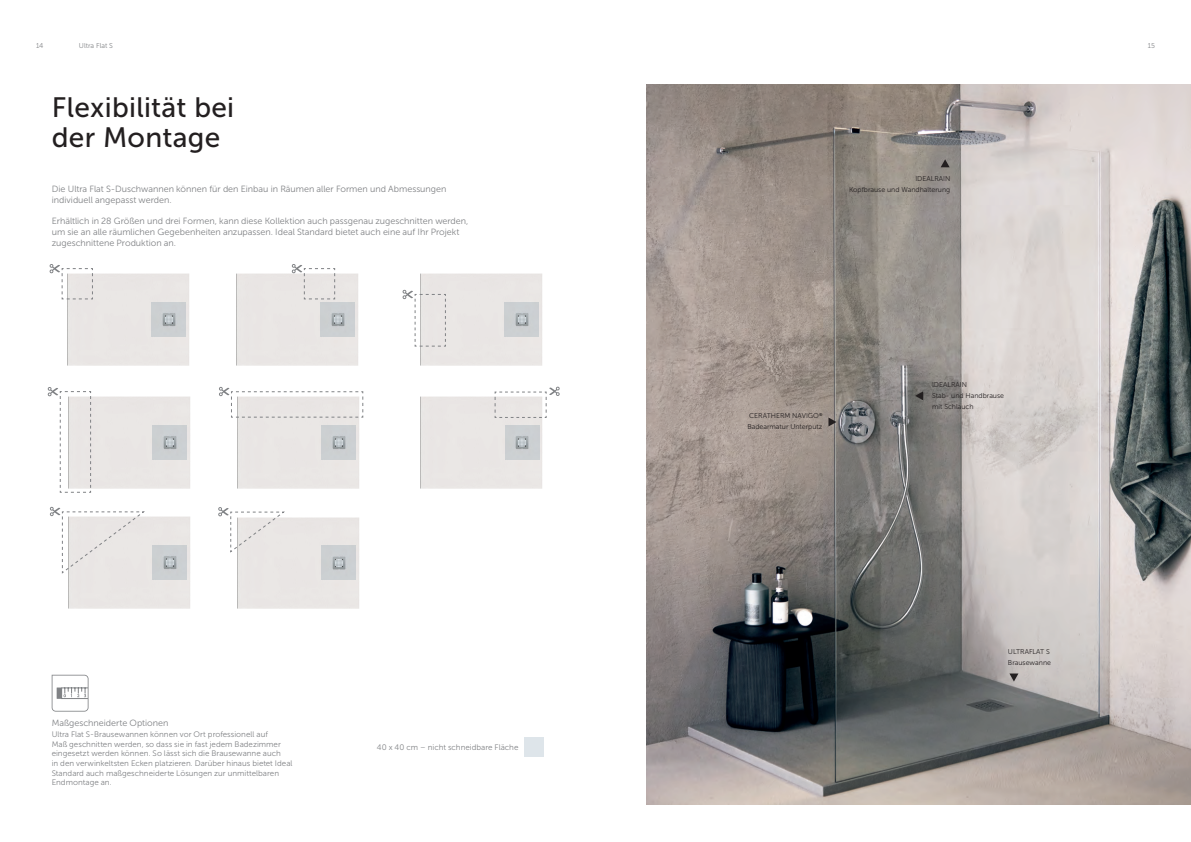
<style>
.page{position:relative;width:1191px;height:842px;background:#fff}
.page>*{position:absolute;margin:0;border:0;box-sizing:border-box;transform-origin:0 0}
.t1{font:28px/30px "Museo Sans 500";letter-spacing:.01em;color:#231f20}
.t2{font:9px/10.8px "Museo Sans 300";color:#808285}
.t3{font:8px/9.6px "Museo Sans 300";color:#808285}
.t4{font:7px/11px "Museo Sans 300";color:#231f20}
.t5{font:7px "Museo Sans 300";color:#808285}
</style>
<div class="page">
<img style="left:647px;top:84px;width:544px;height:720px">
<div style="left:67px;top:273px;width:122px;height:93px;background:#e9e6e4"></div>
<div style="left:237px;top:418px;width:122px;height:71px;background:#e9e6e5"></div>
<div style="left:68px;top:516px;width:122px;height:93px;background:#e9e6e4"></div>
<div style="left:420px;top:396px;width:122px;height:93px;background:#e9e6e4"></div>
<div style="left:237px;top:517px;width:122px;height:92px;background:#e9e6e4"></div>
<svg style="left:152px;top:302px;width:34px;height:35px"></svg>
<div style="left:524px;top:737px;width:19px;height:19px;background:#dee5ea"></div>
<svg style="left:504px;top:302px;width:35px;height:35px"></svg>
<svg style="left:321px;top:425px;width:35px;height:35px"></svg>
<svg style="left:152px;top:545px;width:34px;height:35px"></svg>
<svg style="left:152px;top:425px;width:35px;height:35px"></svg>
<svg style="left:504px;top:425px;width:35px;height:35px"></svg>
<svg style="left:321px;top:545px;width:35px;height:35px"></svg>
<svg style="left:50px;top:264px;width:43px;height:36px"></svg>
<svg style="left:402px;top:290px;width:44px;height:57px"></svg>
<svg style="left:219px;top:387px;width:144px;height:31px"></svg>
<svg style="left:50px;top:507px;width:95px;height:67px"></svg>
<svg style="left:218px;top:507px;width:67px;height:45px"></svg>
<div style="left:236px;top:273px;width:122px;height:93px;background:#e9e6e4"></div>
<svg style="left:320px;top:302px;width:35px;height:35px"></svg>
<svg style="left:292px;top:264px;width:43px;height:36px"></svg>
<svg style="left:48px;top:387px;width:43px;height:106px"></svg>
<svg style="left:494px;top:387px;width:66px;height:31px"></svg>
<svg style="left:915px;top:391px;width:8px;height:9px"></svg>
<svg style="left:828px;top:417px;width:8px;height:9px"></svg>
<svg style="left:1009px;top:673px;width:9px;height:8px"></svg>
<svg style="left:940px;top:159px;width:9px;height:8px"></svg>
<svg style="left:52px;top:675px;width:36px;height:37px"></svg>
<p class="t5" style="left:36px;top:42px;width:9px">14</p>
<p class="t5" style="left:79px;top:42px;width:36px">Ultra Flat S</p>
<p class="t5" style="left:1147px;top:42px;width:9px">15</p>
<h1 class="t1" style="left:52px;top:92px;width:184px">Flexibilität bei der Montage</h1>
<p class="t2" style="left:52px;top:183px;width:396px">Die Ultra Flat S-Duschwannen können für den Einbau in Räumen aller Formen und Abmessungen individuell angepasst werden.</p>
<p class="t2" style="left:52px;top:216px;width:418px">Erhältlich in 28 Größen und drei Formen, kann diese Kollektion auch passgenau zugeschnitten werden, um sie an alle räumlichen Gegebenheiten anzupassen. Ideal Standard bietet auch eine auf Ihr Projekt zugeschnittene Produktion an.</p>
<p class="t2" style="left:52px;top:718px;width:118px">Maßgeschneiderte Optionen</p>
<p class="t3" style="left:52px;top:730px;width:242px">Ultra Flat S-Brausewannen können vor Ort professionell auf<br>Maß geschnitten werden, so dass sie in fast jedem Badezimmer eingesetzt werden können. So lässt sich die Brausewanne auch<br>in den verwinkeltsten Ecken platzieren. Darüber hinaus bietet Ideal Standard auch maßgeschneiderte Lösungen zur unmittelbaren Endmontage an.</p>
<p class="t3" style="left:377px;top:742px;width:143px">40 x 40 cm – nicht schneidbare Fläche</p>
<p class="t4" style="left:849px;top:173px;width:103px;text-align:right">IDEALRAIN<br>Kopfbrause und Wandhalterung</p>
<p class="t4" style="left:747px;top:410px;width:77px">CERATHERM NAVIGO<sup>®<br></sup>Badearmatur Unterputz</p>
<p class="t4" style="left:932px;top:379px;width:73px">IDEALRAIN<br>Stab- und Handbrause mit Schlauch</p>
<p class="t4" style="left:1008px;top:646px;width:45px">ULTRAFLAT S<br>Brausewanne</p>
</div>
